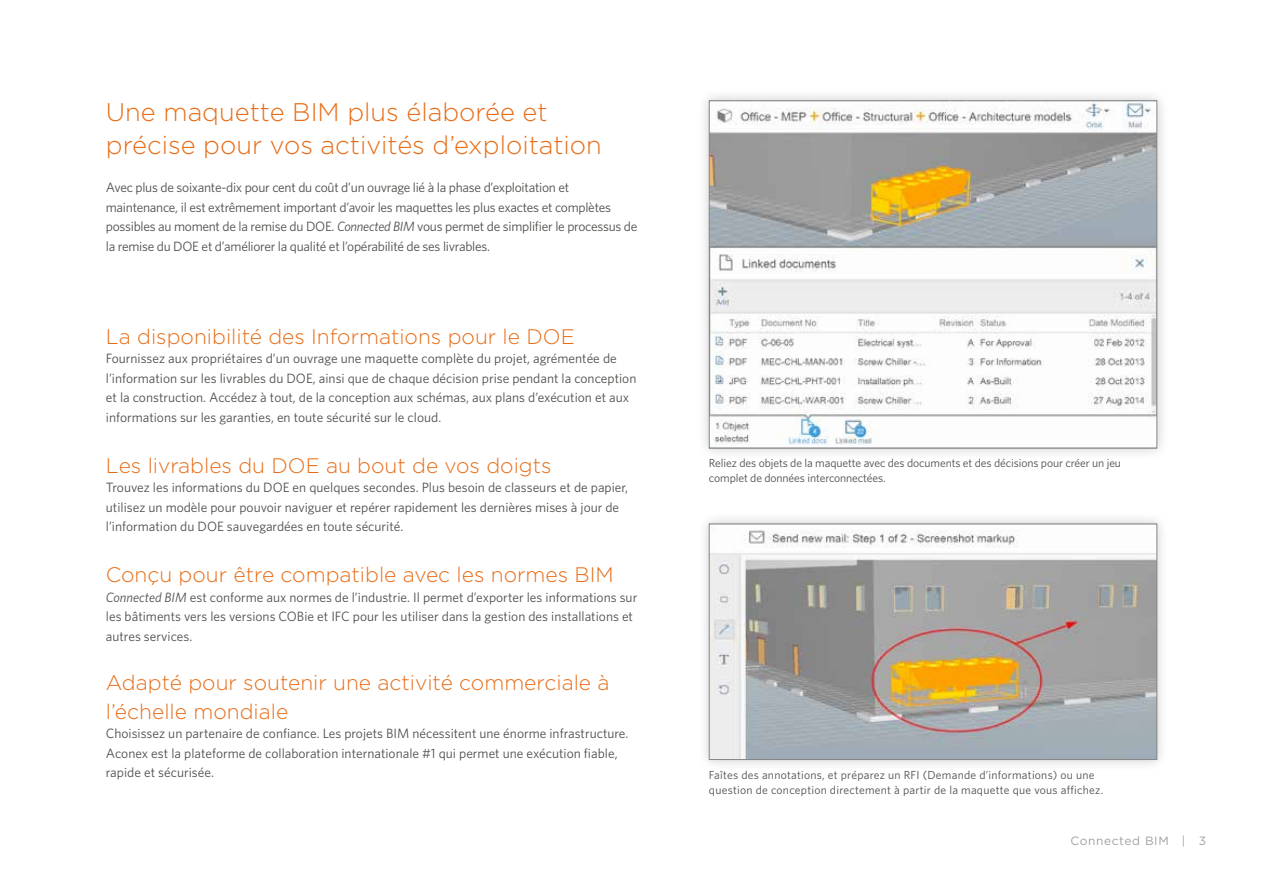
<style>
.page{position:relative;width:1263px;height:893px;background:#fff}
.page>*{position:absolute;margin:0;border:0;box-sizing:border-box;transform-origin:0 0}
.t1{font:300 25.5px/33px "Gotham";color:#e86d17}
.t2{font:300 21px/28.5px "Gotham";color:#e86d17}
.t3{font:13.5px/19.5px "Whitney";color:#4e4e4b}
.t4{font:13.5px/19.5px "Whitney";letter-spacing:-.02em;color:#4e4e4b}
.t5{font:12px "Gotham";letter-spacing:.05em;color:#a1a1a2}
.t6{font:11.7px/15px "Whitney";letter-spacing:.015em;color:#4e4e4b}
.t7{font:11.7px/15px "Whitney";letter-spacing:-.01em;color:#4e4e4b}
.s1{font-style:italic}
</style>
<div class="page">
<div style="left:697px;top:88px;width:472px;height:372px;background:#000;opacity:.2"></div>
<img style="left:711px;top:102px;width:444px;height:344px">
<div style="left:709px;top:100px;width:448px;height:348px;border:1px solid #868787"></div>
<div style="left:697px;top:512px;width:472px;height:259px;background:#000;opacity:.2"></div>
<img style="left:711px;top:526px;width:444px;height:232px">
<div style="left:709px;top:524px;width:448px;height:236px;border:1px solid #868787"></div>
<h1 class="t1" style="left:106px;top:95px;width:497px">Une maquette BIM plus élaborée et précise pour vos activités d’exploitation</h1>
<p class="t4" style="left:106px;top:178px;width:533px">Avec plus de soixante-dix pour cent du coût d’un ouvrage lié à la phase d’exploitation et maintenance, il est extrêmement important d’avoir les maquettes les plus exactes et complètes possibles au moment de la remise du DOE. <span class="s1">Connected BIM</span> vous permet de simplifier le processus de la remise du DOE et d’améliorer la qualité et l’opérabilité de ses livrables.</p>
<h2 class="t2" style="left:106px;top:321px;width:470px">La disponibilité des Informations pour le DOE</h2>
<p class="t3" style="left:106px;top:348px;width:532px">Fournissez aux propriétaires d’un ouvrage une maquette complète du projet, agrémentée de l’information sur les livrables du DOE, ainsi que de chaque décision prise pendant la conception et la construction. Accédez à tout, de la conception aux schémas, aux plans d’exécution et aux informations sur les garanties, en toute sécurité sur le cloud.</p>
<h2 class="t2" style="left:106px;top:450px;width:447px">Les livrables du DOE au bout de vos doigts</h2>
<p class="t3" style="left:106px;top:477px;width:524px">Trouvez les informations du DOE en quelques secondes. Plus besoin de classeurs et de papier, utilisez un modèle pour pouvoir naviguer et repérer rapidement les dernières mises à jour de l’information du DOE sauvegardées en toute sécurité.</p>
<h2 class="t2" style="left:106px;top:560px;width:509px">Conçu pour être compatible avec les normes BIM</h2>
<p class="t3" style="left:106px;top:587px;width:533px"><span class="s1">Connected BIM</span> est conforme aux normes de l’industrie. Il permet d’exporter les informations sur les bâtiments vers les versions COBie et IFC pour les utiliser dans la gestion des installations et autres services.</p>
<h2 class="t2" style="left:106px;top:668px;width:505px">Adapté pour soutenir une activité commerciale à l’échelle mondiale</h2>
<p class="t3" style="left:106px;top:723px;width:524px">Choisissez un partenaire de confiance. Les projets BIM nécessitent une énorme infrastructure.<br>Aconex est la plateforme de collaboration internationale #1 qui permet une exécution fiable, rapide et sécurisée.</p>
<p class="t7" style="left:709px;top:456px;width:414px">Reliez des objets de la maquette avec des documents et des décisions pour créer un jeu complet de données interconnectées.</p>
<p class="t6" style="left:709px;top:767px;width:396px">Faîtes des annotations, et préparez un RFI (Demande d’informations) ou une question de conception directement à partir de la maquette que vous affichez.</p>
<p class="t5" style="left:1070px;top:833px;width:137px">Connected BIM | 3</p>
</div>
